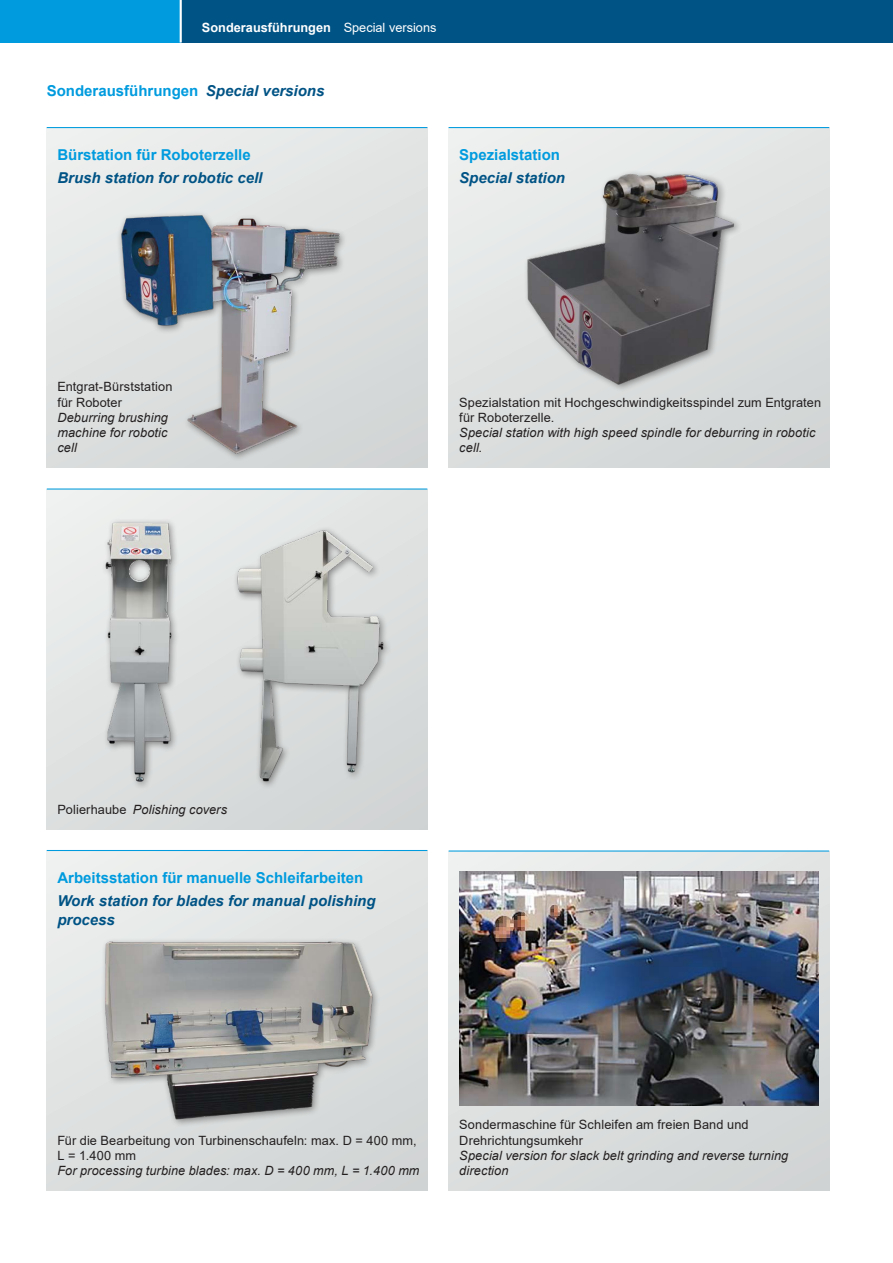
<style>
.page{position:relative;width:893px;height:1263px;background:#fff}
.page>*{position:absolute;margin:0;border:0;box-sizing:border-box;transform-origin:0 0}
.t1{font:700 15px "Arial";color:#009bde}
.t2{font:italic 700 15px/19.2px "Arial";color:#005385}
.t3{font:italic 12.75px/15.3px "Arial";letter-spacing:.01em;color:#231f20}
.t4{font:12.75px/15.3px "Arial";letter-spacing:.01em;color:#231f20}
.t5{font:700 12.75px "Arial";color:#fff}
.s1{font-weight:400}
.s2{font-style:italic;color:#005385}
.s3{font-style:normal}
</style>
<div class="page">
<div style="left:47px;top:850px;width:380px;height:341px;background:linear-gradient(to right,#e6e9e8,#d9dcdc)"></div>
<div style="left:181px;top:0;width:712px;height:43px;background:#005385"></div>
<div style="left:0;top:0;width:181px;height:43px;background:#009bde"></div>
<div style="left:47px;top:489px;width:380px;height:340px;background:linear-gradient(to right,#e2e5e4,#d9dcdc)"></div>
<svg style="left:449px;top:851px;width:380px;height:340px;background:#d8dcdc"></svg>
<hr style="left:449px;top:850px;width:380px;height:1px;background:#009bde">
<hr style="left:47px;top:488px;width:380px;height:2px;background:#009bde">
<hr style="left:47px;top:850px;width:380px;height:1px;background:#009bde">
<div style="left:47px;top:128px;width:380px;height:340px;background:linear-gradient(to right,#e9eceb,#dce0df)"></div>
<div style="left:449px;top:128px;width:380px;height:340px;background:linear-gradient(to bottom,#e8ebea,#d5d8d8)"></div>
<hr style="left:449px;top:127px;width:380px;height:1px;background:#009bde">
<hr style="left:47px;top:127px;width:380px;height:1px;background:#009bde">
<hr style="left:180px;top:0;width:2px;height:43px;background:#fff">
<img style="left:459px;top:872px;width:360px;height:233px">
<img style="left:49px;top:511px;width:178px;height:276px">
<img style="left:220px;top:521px;width:178px;height:276px">
<div style="left:101px;top:937px;width:279px;height:191px;background:#d7dbda"></div>
<img style="left:92px;top:938px;width:282px;height:183px">
<div style="left:117px;top:211px;width:230px;height:251px;background:#d7dbda"></div>
<img style="left:119px;top:212px;width:221px;height:244px">
<img style="left:507px;top:139px;width:241px;height:255px">
<p class="t5" style="left:202px;top:18px;width:236px">Sonderausführungen <span class="s1">Special versions</span></p>
<p class="t1" style="left:47px;top:80px;width:279px">Sonderausführungen <span class="s2">Special versions</span></p>
<p class="t1" style="left:57px;top:144px;width:195px">Bürstation für Roboterzelle</p>
<p class="t2" style="left:57px;top:169px;width:207px">Brush station for robotic cell</p>
<p class="t1" style="left:459px;top:144px;width:102px">Spezialstation</p>
<p class="t2" style="left:459px;top:169px;width:107px">Special station</p>
<p class="t4" style="left:57px;top:379px;width:117px">Entgrat-Bürststation für Roboter</p>
<p class="t3" style="left:57px;top:410px;width:112px;text-align:justify">Deburring brushing machine for robotic cell</p>
<p class="t4" style="left:459px;top:394px;width:363px">Spezialstation mit Hochgeschwindigkeitsspindel zum Entgraten für Roboterzelle.</p>
<p class="t3" style="left:459px;top:425px;width:358px">Special station with high speed spindle for deburring in robotic cell.</p>
<p class="t3" style="left:57px;top:802px;width:171px"><span class="s3">Polierhaube</span> Polishing covers</p>
<p class="t1" style="left:57px;top:867px;width:307px">Arbeitsstation für manuelle Schleifarbeiten</p>
<p class="t2" style="left:57px;top:892px;width:320px">Work station for blades for manual polishing process</p>
<p class="t4" style="left:57px;top:1132px;width:361px">Für die Bearbeitung von Turbinenschaufeln: max. D = 400 mm,<br>L = 1.400 mm</p>
<p class="t3" style="left:57px;top:1163px;width:364px">For processing turbine blades: max. D = 400 mm, L = 1.400 mm</p>
<p class="t4" style="left:459px;top:1117px;width:291px">Sondermaschine für Schleifen am freien Band und<br>Drehrichtungsumkehr</p>
<p class="t3" style="left:459px;top:1148px;width:330px">Special version for slack belt grinding and reverse turning direction</p>
</div>
